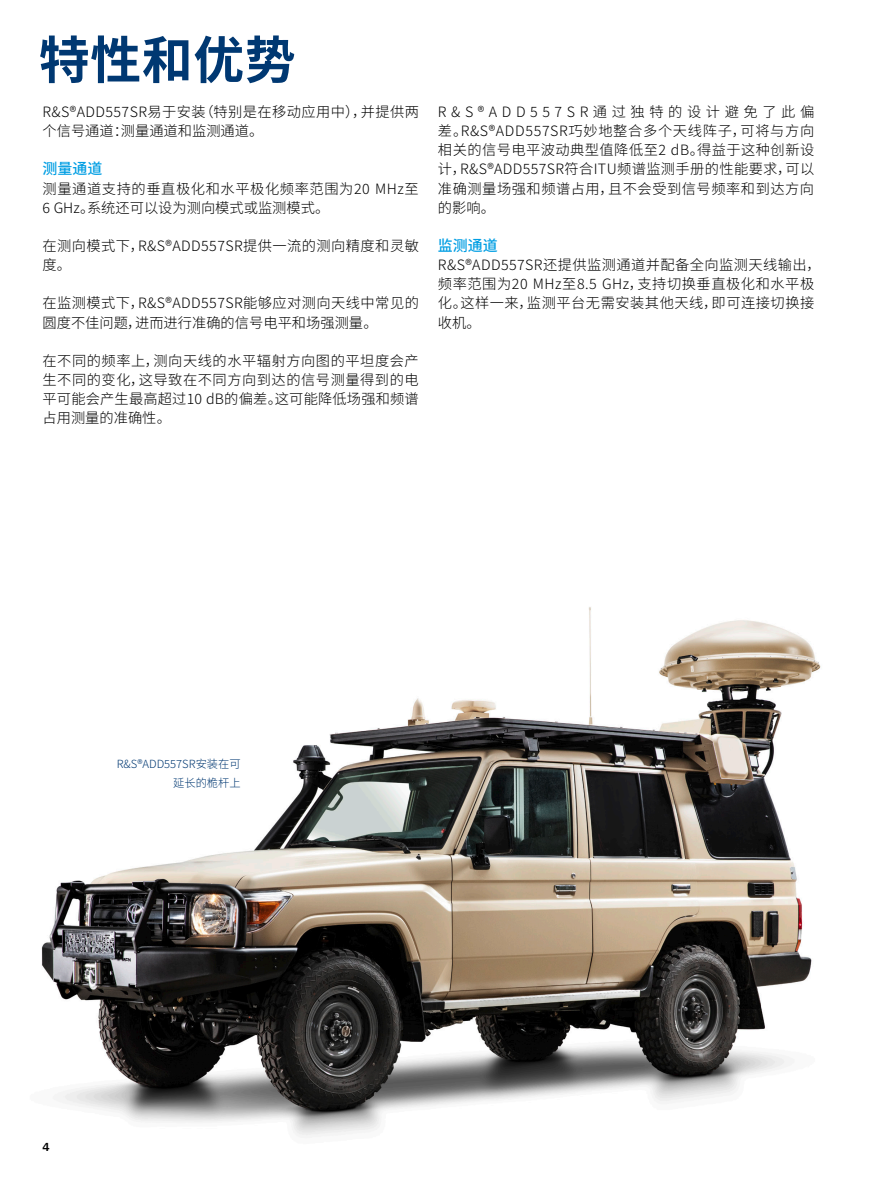
<style>
.page{position:relative;width:893px;height:1191px;background:#fff}
.page>*{position:absolute;margin:0;border:0;box-sizing:border-box;transform-origin:0 0}
.Seiten_Headline_34Pt_blau{font:700 51px "Source Han Sans SC";letter-spacing:.01em;color:#003872}
.Absatzfett_cyan{font:500 15px "Source Han Sans SC";color:#009ee3}
.Haupttext{font:300 14.25px/19.2px "Source Han Sans SC";letter-spacing:.03em;color:#000;text-align:justify}
.Haupttext_ohne_Abstand{font:300 14.25px/19.2px "Source Han Sans SC";letter-spacing:.03em;color:#000}
.Bildunterschrift_rechts{font:300 11.25px/19.2px "Source Han Sans SC";color:#003872;text-align:right}
.t1{font:700 11.25px "Linotype Univers 630";color:#000}
</style>
<div class="page">
<img style="left:41px;top:607px;width:780px;height:531px">
<p class="Seiten_Headline_34Pt_blau" style="left:39px;top:31px;width:259px">特性和优势</p>
<p class="Haupttext_ohne_Abstand" style="left:43px;top:102px;width:378px">R&amp;S®ADD557SR易于安装（特别是在移动应用中），并提供两个信号通道：测量通道和监测通道。</p>
<p class="Absatzfett_cyan" style="left:43px;top:160px;width:61px">测量通道</p>
<p class="Haupttext_ohne_Abstand" style="left:43px;top:179px;width:378px">测量通道支持的垂直极化和水平极化频率范围为20 MHz至<br>6 GHz。系统还可以设为测向模式或监测模式。</p>
<p class="Haupttext" style="left:43px;top:236px;width:378px">在测向模式下，R&amp;S®ADD557SR提供一流的测向精度和灵敏度。</p>
<p class="Haupttext" style="left:43px;top:294px;width:378px">在监测模式下，R&amp;S®ADD557SR能够应对测向天线中常见的圆度不佳问题，进而进行准确的信号电平和场强测量。</p>
<p class="Haupttext" style="left:43px;top:351px;width:378px">在不同的频率上，测向天线的水平辐射方向图的平坦度会产生不同的变化，这导致在不同方向到达的信号测量得到的电平可能会产生最高超过10 dB的偏差。这可能降低场强和频谱占用测量的准确性。</p>
<p class="Haupttext" style="left:438px;top:102px;width:378px">R&amp;S®ADD557SR通过独特的设计避免了此偏差。R&amp;S®ADD557SR巧妙地整合多个天线阵子，可将与方向相关的信号电平波动典型值降低至2 dB。得益于这种创新设计，R&amp;S®ADD557SR符合ITU频谱监测手册的性能要求，可以准确测量场强和频谱占用，且不会受到信号频率和到达方向的影响。</p>
<p class="Absatzfett_cyan" style="left:438px;top:237px;width:61px">监测通道</p>
<p class="Haupttext_ohne_Abstand" style="left:438px;top:255px;width:384px">R&amp;S®ADD557SR还提供监测通道并配备全向监测天线输出，频率范围为20 MHz至8.5 GHz，支持切换垂直极化和水平极化。这样一来，监测平台无需安装其他天线，即可连接切换接收机。</p>
<p class="Bildunterschrift_rechts" style="left:117px;top:754px;width:125px">R&amp;S®ADD557SR安装在可延长的桅杆上</p>
<p class="t1" style="left:43px;top:1139px;width:9px">4</p>
</div>
